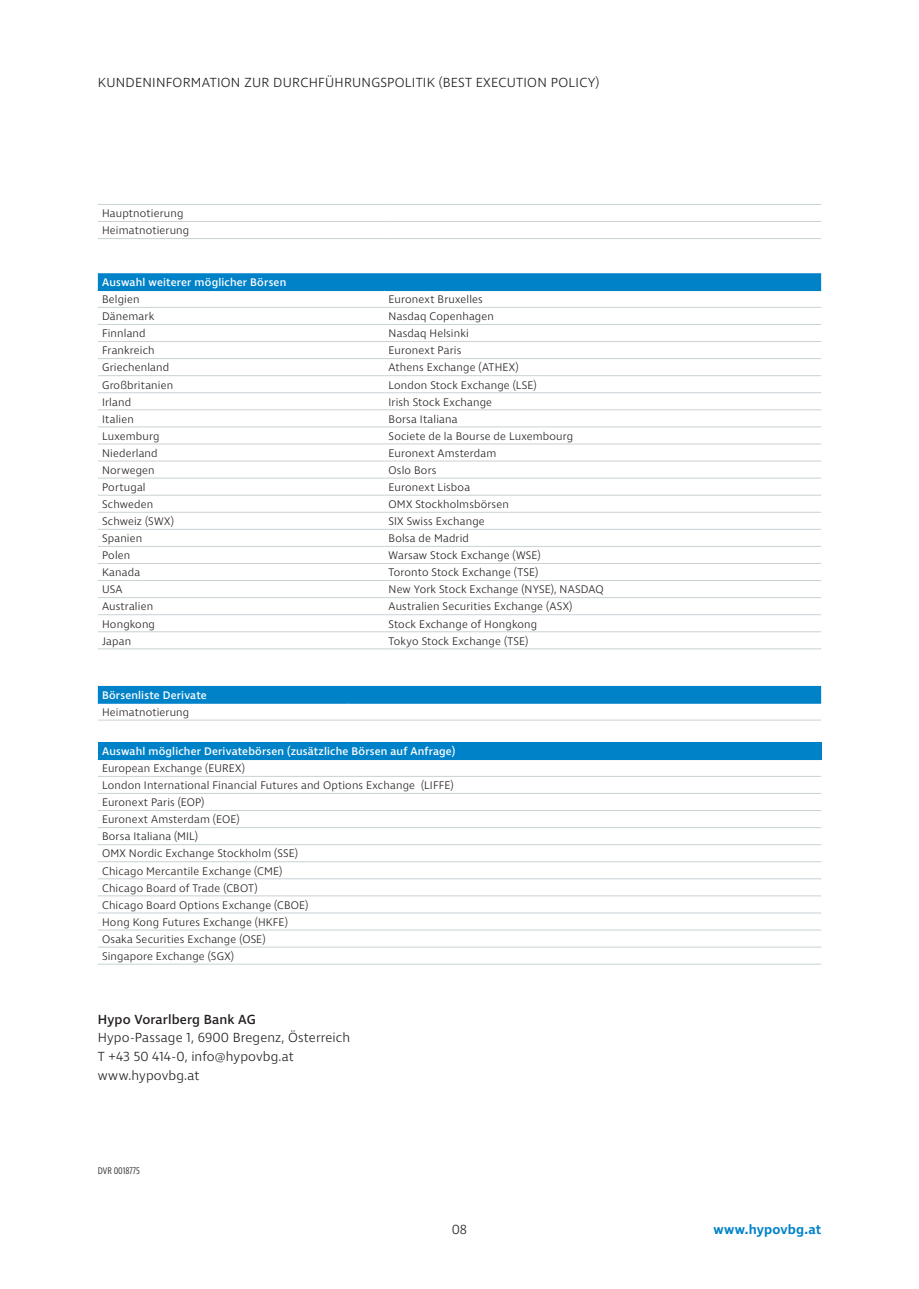
<style>
.page{position:relative;width:919px;height:1289px;background:#fff}
.page>*{position:absolute;margin:0;border:0;box-sizing:border-box;transform-origin:0 0}
.t1{font:300 13.5px/18.8px "Ingra";letter-spacing:.02em;color:#231f20}
.t2{font:500 13.5px "Ingra";letter-spacing:.01em;color:#231f20}
.t3{font:600 13.5px "Ingra";letter-spacing:.01em;color:#0082c9}
.t4{font:300 11.25px/17.1px "Ingra";letter-spacing:.015em;color:#231f20}
.t5{font:500 11.25px "Ingra";letter-spacing:.015em;color:#fff}
.t6{font:300 9.75px "Ingra Cd";letter-spacing:-.005em;color:#231f20}
</style>
<div class="page">
<hr style="left:98px;top:204px;width:286px;height:1px;background:#c9d1d5">
<hr style="left:384px;top:204px;width:437px;height:1px;background:#c9d1d5">
<hr style="left:98px;top:221px;width:286px;height:1px;background:#c9d1d5">
<hr style="left:384px;top:221px;width:437px;height:1px;background:#c9d1d5">
<hr style="left:98px;top:238px;width:286px;height:1px;background:#c9d1d5">
<hr style="left:384px;top:238px;width:437px;height:1px;background:#c9d1d5">
<div style="left:98px;top:273px;width:723px;height:16px;background:#0082c9"></div>
<hr style="left:98px;top:307px;width:286px;height:1px;background:#c9d1d5">
<hr style="left:384px;top:307px;width:437px;height:1px;background:#c9d1d5">
<hr style="left:98px;top:324px;width:286px;height:1px;background:#c9d1d5">
<hr style="left:384px;top:324px;width:437px;height:1px;background:#c9d1d5">
<hr style="left:98px;top:341px;width:286px;height:1px;background:#c9d1d5">
<hr style="left:384px;top:341px;width:437px;height:1px;background:#c9d1d5">
<hr style="left:98px;top:358px;width:286px;height:1px;background:#c9d1d5">
<hr style="left:384px;top:358px;width:437px;height:1px;background:#c9d1d5">
<hr style="left:98px;top:375px;width:286px;height:1px;background:#c9d1d5">
<hr style="left:384px;top:375px;width:437px;height:1px;background:#c9d1d5">
<hr style="left:98px;top:392px;width:286px;height:1px;background:#c9d1d5">
<hr style="left:384px;top:392px;width:437px;height:1px;background:#c9d1d5">
<hr style="left:98px;top:409px;width:286px;height:1px;background:#c9d1d5">
<hr style="left:384px;top:409px;width:437px;height:1px;background:#c9d1d5">
<hr style="left:98px;top:426px;width:286px;height:1px;background:#c9d1d5">
<hr style="left:384px;top:426px;width:437px;height:1px;background:#c9d1d5">
<hr style="left:98px;top:443px;width:286px;height:1px;background:#c9d1d5">
<hr style="left:384px;top:443px;width:437px;height:1px;background:#c9d1d5">
<hr style="left:98px;top:461px;width:286px;height:1px;background:#c9d1d5">
<hr style="left:384px;top:461px;width:437px;height:1px;background:#c9d1d5">
<hr style="left:98px;top:478px;width:286px;height:1px;background:#c9d1d5">
<hr style="left:384px;top:478px;width:437px;height:1px;background:#c9d1d5">
<hr style="left:98px;top:495px;width:286px;height:1px;background:#c9d1d5">
<hr style="left:384px;top:495px;width:437px;height:1px;background:#c9d1d5">
<hr style="left:98px;top:512px;width:286px;height:1px;background:#c9d1d5">
<hr style="left:384px;top:512px;width:437px;height:1px;background:#c9d1d5">
<hr style="left:98px;top:529px;width:286px;height:1px;background:#c9d1d5">
<hr style="left:384px;top:529px;width:437px;height:1px;background:#c9d1d5">
<hr style="left:98px;top:546px;width:286px;height:1px;background:#c9d1d5">
<hr style="left:384px;top:546px;width:437px;height:1px;background:#c9d1d5">
<hr style="left:98px;top:563px;width:286px;height:1px;background:#c9d1d5">
<hr style="left:384px;top:563px;width:437px;height:1px;background:#c9d1d5">
<hr style="left:98px;top:580px;width:286px;height:1px;background:#c9d1d5">
<hr style="left:384px;top:580px;width:437px;height:1px;background:#c9d1d5">
<hr style="left:98px;top:597px;width:286px;height:1px;background:#c9d1d5">
<hr style="left:384px;top:597px;width:437px;height:1px;background:#c9d1d5">
<hr style="left:98px;top:614px;width:286px;height:1px;background:#c9d1d5">
<hr style="left:384px;top:614px;width:437px;height:1px;background:#c9d1d5">
<hr style="left:98px;top:631px;width:286px;height:1px;background:#c9d1d5">
<hr style="left:384px;top:631px;width:437px;height:1px;background:#c9d1d5">
<hr style="left:98px;top:648px;width:286px;height:1px;background:#c9d1d5">
<hr style="left:384px;top:648px;width:437px;height:1px;background:#c9d1d5">
<hr style="left:98px;top:289px;width:286px;height:2px;background:#0082c9">
<hr style="left:384px;top:289px;width:437px;height:2px;background:#0082c9">
<div style="left:98px;top:686px;width:723px;height:16px;background:#0082c9"></div>
<hr style="left:98px;top:719px;width:249px;height:1px;background:#c9d1d5">
<hr style="left:347px;top:719px;width:474px;height:1px;background:#c9d1d5">
<hr style="left:98px;top:702px;width:249px;height:1px;background:#0082c9">
<hr style="left:347px;top:702px;width:474px;height:1px;background:#0082c9">
<div style="left:98px;top:742px;width:723px;height:17px;background:#0082c9"></div>
<hr style="left:98px;top:776px;width:723px;height:1px;background:#c9d1d5">
<hr style="left:98px;top:793px;width:723px;height:1px;background:#c9d1d5">
<hr style="left:98px;top:810px;width:723px;height:1px;background:#c9d1d5">
<hr style="left:98px;top:827px;width:723px;height:1px;background:#c9d1d5">
<hr style="left:98px;top:844px;width:723px;height:1px;background:#c9d1d5">
<hr style="left:98px;top:861px;width:723px;height:1px;background:#c9d1d5">
<hr style="left:98px;top:878px;width:723px;height:1px;background:#c9d1d5">
<hr style="left:98px;top:895px;width:723px;height:1px;background:#c9d1d5">
<hr style="left:98px;top:912px;width:723px;height:1px;background:#c9d1d5">
<hr style="left:98px;top:929px;width:723px;height:1px;background:#c9d1d5">
<hr style="left:98px;top:946px;width:723px;height:1px;background:#c9d1d5">
<hr style="left:98px;top:963px;width:723px;height:1px;background:#c9d1d5">
<hr style="left:98px;top:758px;width:723px;height:2px;background:#0082c9">
<p class="t1" style="left:98px;top:74px;width:503px">KUNDENINFORMATION ZUR DURCHFÜHRUNGSPOLITIK (BEST EXECUTION POLICY)</p>
<p class="t4" style="left:102px;top:205px;width:89px">Hauptnotierung<br>Heimatnotierung</p>
<p class="t5" style="left:102px;top:275px;width:186px">Auswahl weiterer möglicher Börsen</p>
<p class="t4" style="left:102px;top:291px;width:39px">Belgien</p>
<p class="t4" style="left:388px;top:291px;width:96px">Euronext Bruxelles</p>
<p class="t4" style="left:102px;top:308px;width:54px">Dänemark</p>
<p class="t4" style="left:388px;top:308px;width:107px">Nasdaq Copenhagen</p>
<p class="t4" style="left:102px;top:325px;width:45px">Finnland</p>
<p class="t4" style="left:388px;top:325px;width:82px">Nasdaq Helsinki</p>
<p class="t4" style="left:102px;top:342px;width:54px">Frankreich</p>
<p class="t4" style="left:388px;top:342px;width:74px">Euronext Paris</p>
<p class="t4" style="left:102px;top:359px;width:69px">Griechenland</p>
<p class="t4" style="left:388px;top:359px;width:131px">Athens Exchange (ATHEX)</p>
<p class="t4" style="left:102px;top:377px;width:73px">Großbritanien</p>
<p class="t4" style="left:388px;top:377px;width:150px">London Stock Exchange (LSE)</p>
<p class="t4" style="left:102px;top:394px;width:31px">Irland</p>
<p class="t4" style="left:388px;top:394px;width:105px">Irish Stock Exchange</p>
<p class="t4" style="left:102px;top:411px;width:33px">Italien</p>
<p class="t4" style="left:388px;top:411px;width:70px">Borsa Italiana</p>
<p class="t4" style="left:102px;top:428px;width:59px">Luxemburg</p>
<p class="t4" style="left:388px;top:428px;width:186px">Societe de la Bourse de Luxembourg</p>
<p class="t4" style="left:102px;top:445px;width:57px">Niederland</p>
<p class="t4" style="left:388px;top:445px;width:109px">Euronext Amsterdam</p>
<p class="t4" style="left:102px;top:462px;width:54px">Norwegen</p>
<p class="t4" style="left:388px;top:462px;width:49px">Oslo Bors</p>
<p class="t4" style="left:102px;top:479px;width:45px">Portugal</p>
<p class="t4" style="left:388px;top:479px;width:83px">Euronext Lisboa</p>
<p class="t4" style="left:102px;top:496px;width:53px">Schweden</p>
<p class="t4" style="left:388px;top:496px;width:122px">OMX Stockholmsbörsen</p>
<p class="t4" style="left:102px;top:513px;width:73px">Schweiz (SWX)</p>
<p class="t4" style="left:388px;top:513px;width:98px">SIX Swiss Exchange</p>
<p class="t4" style="left:102px;top:530px;width:42px">Spanien</p>
<p class="t4" style="left:388px;top:530px;width:82px">Bolsa de Madrid</p>
<p class="t4" style="left:102px;top:547px;width:30px">Polen</p>
<p class="t4" style="left:388px;top:547px;width:153px">Warsaw Stock Exchange (WSE)</p>
<p class="t4" style="left:102px;top:564px;width:40px">Kanada</p>
<p class="t4" style="left:388px;top:564px;width:151px">Toronto Stock Exchange (TSE)</p>
<p class="t4" style="left:102px;top:581px;width:22px">USA</p>
<p class="t4" style="left:388px;top:581px;width:216px">New York Stock Exchange (NYSE), NASDAQ</p>
<p class="t4" style="left:102px;top:598px;width:52px">Australien</p>
<p class="t4" style="left:388px;top:598px;width:185px">Australien Securities Exchange (ASX)</p>
<p class="t4" style="left:102px;top:615px;width:54px">Hongkong</p>
<p class="t4" style="left:388px;top:615px;width:150px">Stock Exchange of Hongkong</p>
<p class="t4" style="left:102px;top:633px;width:31px">Japan</p>
<p class="t4" style="left:388px;top:633px;width:141px">Tokyo Stock Exchange (TSE)</p>
<p class="t5" style="left:102px;top:688px;width:106px">Börsenliste Derivate</p>
<p class="t4" style="left:102px;top:704px;width:89px">Heimatnotierung</p>
<p class="t5" style="left:102px;top:744px;width:354px">Auswahl möglicher Derivatebörsen (zusätzliche Börsen auf Anfrage)</p>
<p class="t4" style="left:102px;top:760px;width:353px">European Exchange (EUREX)<br>London International Financial Futures and Options Exchange (LIFFE)<br>Euronext Paris (EOP)<br>Euronext Amsterdam (EOE)<br>Borsa Italiana (MIL)<br>OMX Nordic Exchange Stockholm (SSE)<br>Chicago Mercantile Exchange (CME)<br>Chicago Board of Trade (CBOT)<br>Chicago Board Options Exchange (CBOE)<br>Hong Kong Futures Exchange (HKFE)<br>Osaka Securities Exchange (OSE)<br>Singapore Exchange (SGX)</p>
<p class="t2" style="left:98px;top:1010px;width:159px">Hypo Vorarlberg Bank AG</p>
<p class="t1" style="left:98px;top:1029px;width:254px">Hypo-Passage 1, 6900 Bregenz, Österreich<br>T +43 50 414-0, info@hypovbg.at www.hypovbg.at</p>
<p class="t6" style="left:98px;top:1164px;width:43px">DVR 0018775</p>
<p class="t1" style="left:452px;top:1220px;width:17px">08</p>
<p class="t3" style="left:713px;top:1220px;width:109px">www.hypovbg.at</p>
</div>
